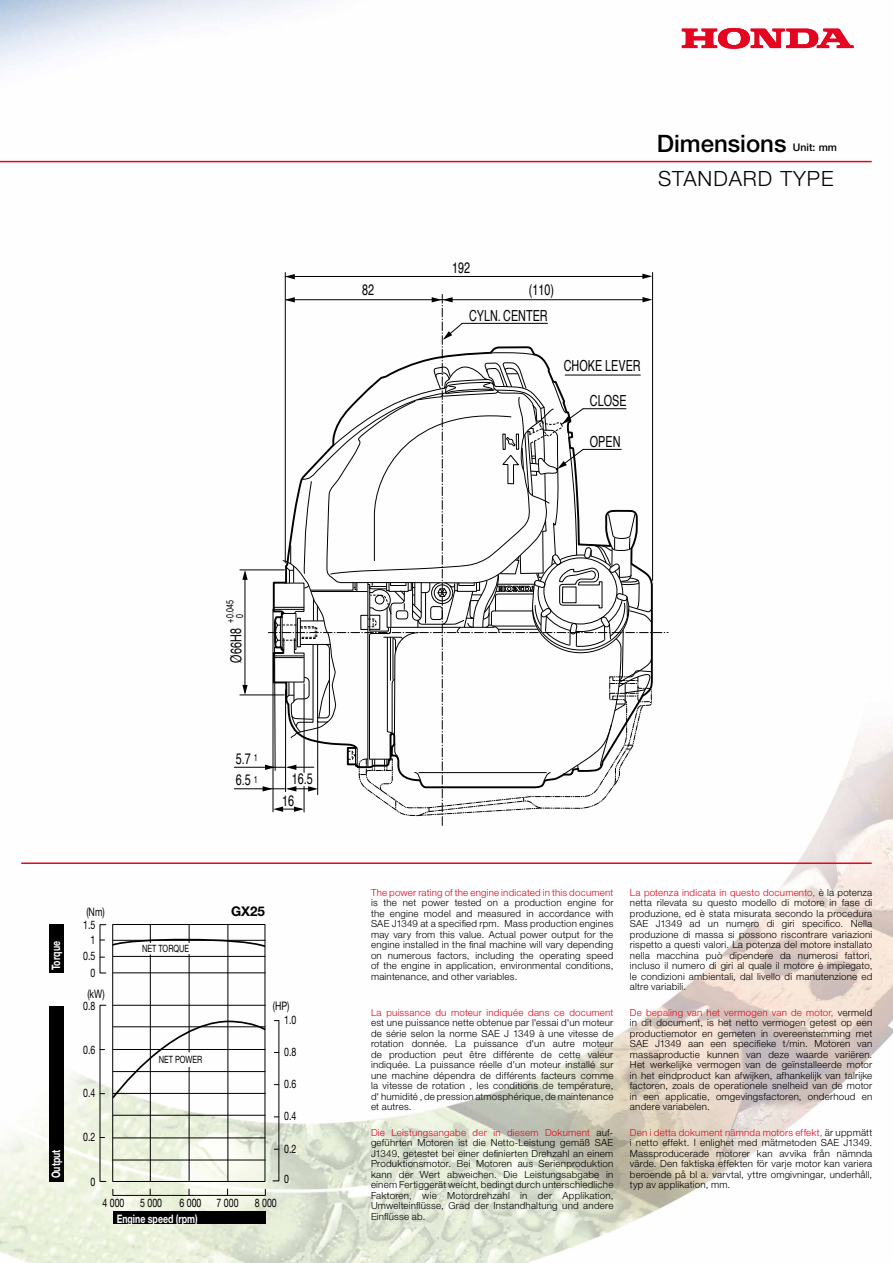
<style>
.page{position:relative;width:893px;height:1263px;background:#fff}
.page>*{position:absolute;margin:0;border:0;box-sizing:border-box;transform-origin:0 0}
.t1{font:500 24px "Helvetica Neue LT Std";color:#000}
.t2{font:300 21px "Helvetica Neue LT Std";letter-spacing:.045em;color:#000}
.t3{font:15.3px "Helvetica";color:#000;scale:.71 1}
.t4{font:15.15px "Helvetica";color:#000;scale:.71 1}
.t5{font:700 13.35px "Helvetica Neue LT Std";color:#000}
.t6{font:11.7px/17px "Helvetica Neue LT Std";color:#000;text-align:right;scale:.75 1}
.t7{font:700 11.7px "Helvetica Neue LT Std";color:#fff;scale:.75 1}
.t8{font:500 10.5px "Helvetica Neue LT Std";color:#000}
.t9{font:10.2px/9.4px "Helvetica";color:#000;scale:.71 1}
.t10{font:10.05px "Helvetica Neue LT Std";color:#000;scale:.75 1}
.t11{font:300 9.75px/10.5px "Helvetica Neue LT Std";letter-spacing:.02em;color:#000;text-align:justify}
.t12{font:300 9.75px "Helvetica Neue LT Std";letter-spacing:.02em;color:#e40521}
.s1{color:#e40521}
</style>
<div class="page">
<img style="left:0;top:0;width:893px;height:1263px">
<svg style="left:682px;top:28px;width:172px;height:21px"></svg>
<hr style="left:21px;top:862px;width:851px;height:2px;background:#e40521">
<svg style="left:286px;top:274px;width:9px;height:5px"></svg>
<svg style="left:642px;top:274px;width:10px;height:5px"></svg>
<hr style="left:286px;top:276px;width:362px;height:1px;background:#000">
<svg style="left:242px;top:685px;width:6px;height:10px"></svg>
<svg style="left:242px;top:571px;width:6px;height:9px"></svg>
<hr style="left:240px;top:570px;width:44px;height:1px;background:#000">
<hr style="left:240px;top:695px;width:44px;height:1px;background:#000">
<hr style="left:245px;top:577px;width:1px;height:115px;background:#000">
<hr style="left:234px;top:788px;width:52px;height:1px;background:#000">
<hr style="left:234px;top:767px;width:52px;height:1px;background:#000">
<hr style="left:652px;top:272px;width:1px;height:308px;background:#000">
<hr style="left:285px;top:272px;width:1px;height:291px;background:#000">
<svg style="left:263px;top:294px;width:405px;height:531px"></svg>
<hr style="left:583px;top:449px;width:38px;height:1px;background:#000">
<hr style="left:113px;top:1005px;width:152px;height:1px;background:#000">
<hr style="left:113px;top:972px;width:152px;height:1px;background:#000">
<hr style="left:113px;top:956px;width:152px;height:1px;background:#000">
<hr style="left:150px;top:955px;width:1px;height:226px;background:#000">
<hr style="left:189px;top:954px;width:1px;height:98px;background:#000">
<hr style="left:228px;top:924px;width:1px;height:257px;background:#000">
<div style="left:49px;top:1006px;width:15px;height:175px;background:#000"></div>
<div style="left:49px;top:924px;width:15px;height:49px;background:#000"></div>
<svg style="left:100px;top:924px;width:167px;height:24px"></svg>
<div style="left:113px;top:1211px;width:152px;height:13px;background:#000"></div>
<div style="left:112px;top:1189px;width:154px;height:7px;border:1px solid #000"></div>
<svg style="left:111px;top:1019px;width:169px;height:163px"></svg>
<hr style="left:0;top:161px;width:872px;height:1px;background:#e40521">
<h1 class="t1" style="left:657px;top:129px;width:131px">Dimensions</h1>
<p class="t8" style="left:793px;top:141px;width:46px">Unit: mm</p>
<h2 class="t2" style="left:658px;top:166px;width:177px">STANDARD TYPE</h2>
<h3 class="t4" style="left:452px;top:256px;width:27px">192</h3>
<h3 class="t4" style="left:362px;top:278px;width:18px">82</h3>
<h3 class="t4" style="left:529px;top:278px;width:37px">(110)</h3>
<h3 class="t4" style="left:469px;top:304px;width:112px">CYLN. CENTER</h3>
<h3 class="t4" style="left:564px;top:354px;width:110px">CHOKE LEVER</h3>
<h3 class="t4" style="left:590px;top:389px;width:53px">CLOSE</h3>
<h3 class="t4" style="left:590px;top:430px;width:45px">OPEN</h3>
<p class="t9" style="left:226px;top:618px;width:27px;text-indent:-4px;rotate:-90deg">+0.045<br>0</p>
<h3 class="t3" style="left:224px;top:663px;width:50px;rotate:-90deg">Ø66H8</h3>
<h3 class="t4" style="left:236px;top:747px;width:33px">5.7 <sup>1</sup></h3>
<h3 class="t4" style="left:236px;top:768px;width:33px">6.5 <sup>1</sup></h3>
<h3 class="t4" style="left:292px;top:767px;width:31px">16.5</h3>
<h3 class="t4" style="left:282px;top:788px;width:18px">16</h3>
<p class="t7" style="left:49px;top:970px;width:41px;rotate:-90deg">euqr oT</p>
<p class="t7" style="left:49px;top:1178px;width:40px;rotate:-90deg">tuptuO</p>
<p class="t6" style="left:86px;top:903px;width:26px">(Nm)</p>
<p class="t6" style="left:83px;top:916px;width:18px">1.5</p>
<p class="t6" style="left:91px;top:931px;width:8px">1</p>
<p class="t6" style="left:83px;top:947px;width:18px">0.5<br>0</p>
<p class="t6" style="left:87px;top:985px;width:24px">(kW)</p>
<p class="t6" style="left:83px;top:997px;width:18px">0.8</p>
<p class="t6" style="left:83px;top:1041px;width:18px">0.6</p>
<p class="t6" style="left:83px;top:1084px;width:18px">0.4</p>
<p class="t6" style="left:83px;top:1128px;width:18px">0.2</p>
<p class="t6" style="left:91px;top:1173px;width:8px">0</p>
<p class="t10" style="left:142px;top:942px;width:64px">NET TORQUE</p>
<p class="t10" style="left:159px;top:1053px;width:60px">NET POWER</p>
<h3 class="t5" style="left:231px;top:903px;width:35px">GX25</h3>
<p class="t6" style="left:273px;top:997px;width:24px">(HP)</p>
<p class="t6" style="left:284px;top:1011px;width:18px">1.0</p>
<p class="t6" style="left:284px;top:1043px;width:18px">0.8</p>
<p class="t6" style="left:284px;top:1075px;width:18px">0.6</p>
<p class="t6" style="left:284px;top:1107px;width:18px">0.4</p>
<p class="t6" style="left:284px;top:1140px;width:18px">0.2</p>
<p class="t6" style="left:284px;top:1171px;width:8px">0</p>
<p class="t6" style="left:103px;top:1194px;width:31px">4 000</p>
<p class="t6" style="left:140px;top:1194px;width:31px">5 000</p>
<p class="t6" style="left:180px;top:1194px;width:31px">6 000</p>
<p class="t6" style="left:217px;top:1194px;width:31px">7 000</p>
<p class="t6" style="left:255px;top:1194px;width:31px">8 000</p>
<p class="t7" style="left:117px;top:1211px;width:110px">Engine speed (rpm)</p>
<p class="t12" style="left:371px;top:886px;width:244px">The power rating of the engine indicated in this document</p>
<p class="t11" style="left:371px;top:897px;width:244px">is the net power tested on a production engine for the engine model and measured in accordance with SAE J1349 at a specified rpm. Mass production engines may vary from this value. Actual power output for the engine installed in the final machine will vary depending on numerous factors, including the operating speed of the engine in application, environmental conditions, maintenance, and other variables.</p>
<p class="t12" style="left:371px;top:1006px;width:244px">La puissance du moteur indiquée dans ce document</p>
<p class="t11" style="left:371px;top:1017px;width:244px">est une puissance nette obtenue par l'essai d'un moteur de série selon la norme SAE J 1349 à une vitesse de rotation donnée. La puissance d'un autre moteur de production peut être différente de cette valeur indiquée. La puissance réelle d'un moteur installé sur une machine dépendra de différents facteurs comme la vitesse de rotation , les conditions de température, d' humidité , de pression atmosphérique, de maintenance et autres.</p>
<p class="t11" style="left:371px;top:1127px;width:244px"><span class="s1">Die Leistungsangabe der in diesem Dokument</span> auf&shy;geführten Motoren ist die Netto-Leistung gemäß SAE J1349, getestet bei einer definierten Drehzahl an einem Produktionsmotor. Bei Motoren aus Serienproduktion kann der Wert abweichen. Die Leistungsabgabe in einem Fertiggerät weicht, bedingt durch unterschiedliche Faktoren, wie Motordrehzahl in der Applikation, Umwelteinflüsse, Grad der Instandhaltung und andere Einflüsse ab.</p>
<p class="t11" style="left:630px;top:886px;width:244px"><span class="s1">La potenza indicata in questo documento,</span> è la potenza netta rilevata su questo modello di motore in fase di produzione, ed è stata misurata secondo la procedura SAE J1349 ad un numero di giri specifico. Nella produzione di massa si possono riscontrare variazioni rispetto a questi valori. La potenza del motore installato nella macchina può dipendere da numerosi fattori, incluso il numero di giri al quale il motore è impiegato, le condizioni ambientali, dal livello di manutenzione ed altre variabili.</p>
<p class="t11" style="left:630px;top:1006px;width:244px"><span class="s1">De bepaling van het vermogen van de motor,</span> vermeld in dit document, is het netto vermogen getest op een productiemotor en gemeten in overeenstemming met SAE J1349 aan een specifieke t/min. Motoren van massaproductie kunnen van deze waarde variëren.<br>Het werkelijke vermogen van de geïnstalleerde motor in het eindproduct kan afwijken, afhankelijk van talrijke factoren, zoals de operationele snelheid van de motor in een applicatie, omgevingsfactoren, onderhoud en andere variabelen.</p>
<p class="t11" style="left:630px;top:1126px;width:244px"><span class="s1">Den i detta dokument nämnda motors effekt,</span> är uppmätt i netto effekt. I enlighet med mätmetoden SAE J1349.<br>Massproducerade motorer kan avvika från nämnda värde. Den faktiska effekten för varje motor kan variera beroende på bl a. varvtal, yttre omgivningar, underhåll, typ av applikation, mm.</p>
</div>
